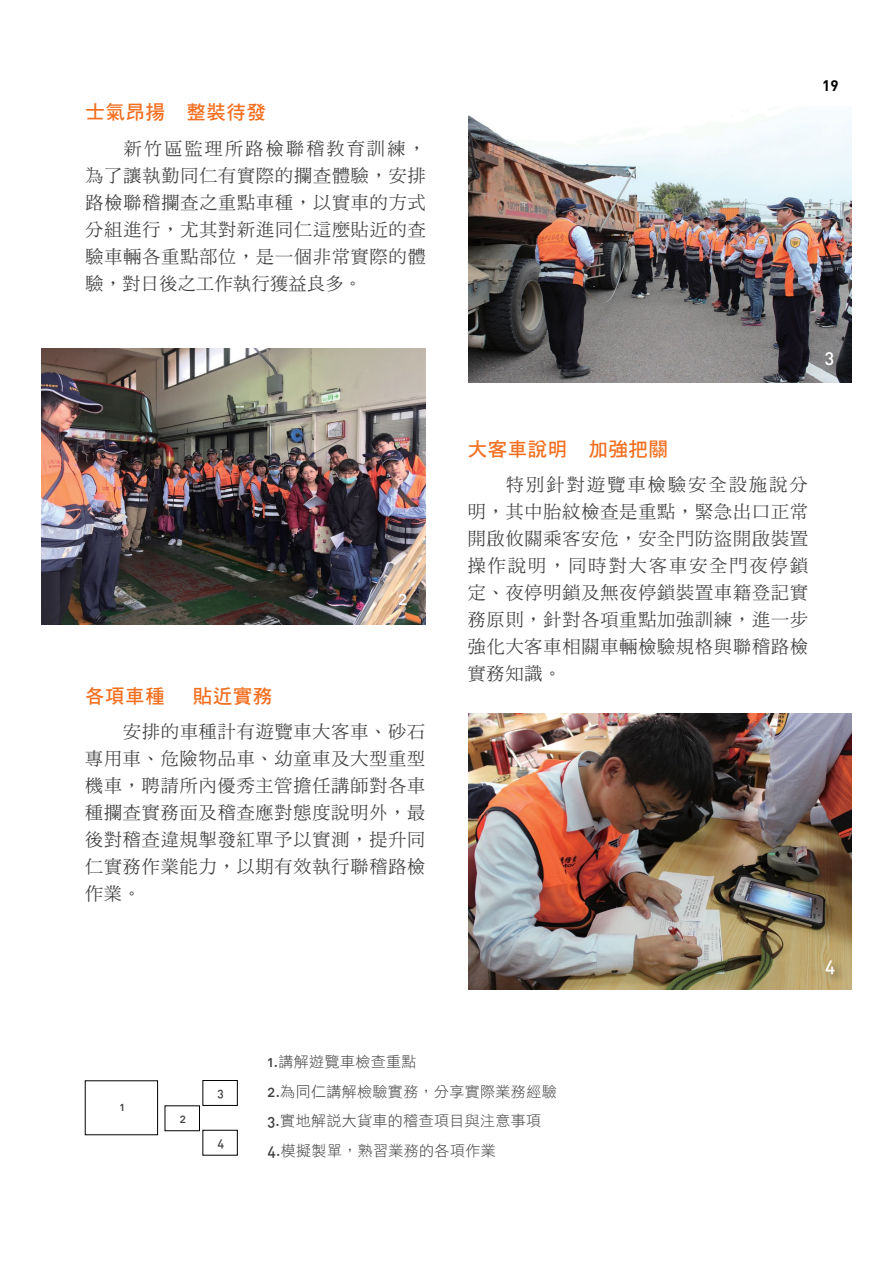
<style>
.page{position:relative;width:893px;height:1263px;background:#fff}
.page>*{position:absolute;margin:0;border:0;box-sizing:border-box;transform-origin:0 0}
.t1{font:19.5px "DF Hei Std W7";letter-spacing:.025em;color:#f36f20}
.t2{font:18px/27px "DF Ming Std W5";letter-spacing:.055em;color:#404042;text-align:justify}
.t3{font:18px "DIN Medium Alternate";color:#fff}
.t4{font:15px/29.5px "DF Hei Std W3";letter-spacing:.025em;color:#404042}
.t5{font:15px "DIN Bold";color:#000}
.t6{font:12px "DIN Medium Alternate";color:#404042}
.s1{font-family:"DIN Medium Alternate"}
</style>
<div class="page">
<img style="left:469px;top:713px;width:383px;height:276px">
<img style="left:469px;top:115px;width:383px;height:268px">
<img style="left:42px;top:348px;width:383px;height:277px">
<div style="left:203px;top:1080px;width:35px;height:25px;border:1px solid #000"></div>
<div style="left:203px;top:1130px;width:35px;height:25px;border:1px solid #000"></div>
<div style="left:822px;top:348px;width:24px;height:29px;background:#000;opacity:.5"></div>
<div style="left:395px;top:590px;width:24px;height:27px;background:#000;opacity:.5"></div>
<div style="left:822px;top:957px;width:25px;height:29px;background:#000;opacity:.5"></div>
<p class="t1" style="left:86px;top:102px;width:182px">士氣昂揚 整裝待發</p>
<p class="t2" style="left:86px;top:134px;width:342px;text-indent:38px">新竹區監理所路檢聯稽教育訓練，為了讓執勤同仁有實際的攔查體驗，安排路檢聯稽攔查之重點車種，以實車的方式分組進行，尤其對新進同仁這麼貼近的查驗車輛各重點部位，是一個非常實際的體驗，對日後之工作執行獲益良多。</p>
<p class="t3" style="left:398px;top:587px;width:11px">2</p>
<p class="t1" style="left:85px;top:685px;width:81px">各項車種</p>
<p class="t1" style="left:193px;top:685px;width:81px">貼近實務</p>
<p class="t2" style="left:85px;top:718px;width:342px;text-indent:38px">安排的車種計有遊覽車大客車、砂石專用車、危險物品車、幼童車及大型重型機車，聘請所內優秀主管擔任講師對各車種攔查實務面及稽查應對態度說明外，最後對稽查違規掣發紅單予以實測，提升同仁實務作業能力，以期有效執行聯稽路檢作業。</p>
<p class="t5" style="left:822px;top:76px;width:18px">19</p>
<p class="t3" style="left:825px;top:345px;width:11px">3</p>
<p class="t1" style="left:468px;top:438px;width:202px">大客車說明 加強把關</p>
<p class="t2" style="left:468px;top:471px;width:342px;text-indent:38px">特別針對遊覽車檢驗安全設施說分明，其中胎紋檢查是重點，緊急出口正常開啟攸關乘客安危，安全門防盜開啟裝置操作說明，同時對大客車安全門夜停鎖定、夜停明鎖及無夜停鎖裝置車籍登記實務原則，針對各項重點加強訓練，進一步強化大客車相關車輛檢驗規格與聯稽路檢實務知識。</p>
<p class="t3" style="left:825px;top:954px;width:12px">4</p>
<p class="t6" style="left:120px;top:1099px;width:6px">1</p>
<p class="t6" style="left:180px;top:1110px;width:8px">2</p>
<p class="t6" style="left:218px;top:1085px;width:8px">3</p>
<p class="t6" style="left:218px;top:1135px;width:8px">4</p>
<p class="t4" style="left:267px;top:1047px;width:291px"><span class="s1">1.</span>講解遊覽車檢查重點<br><span class="s1">2.</span>為同仁講解檢驗實務，分享實際業務經驗<br><span class="s1">3.</span>實地解說大貨車的稽查項目與注意事項<br><span class="s1">4.</span>模擬製單，熟習業務的各項作業</p>
</div>
